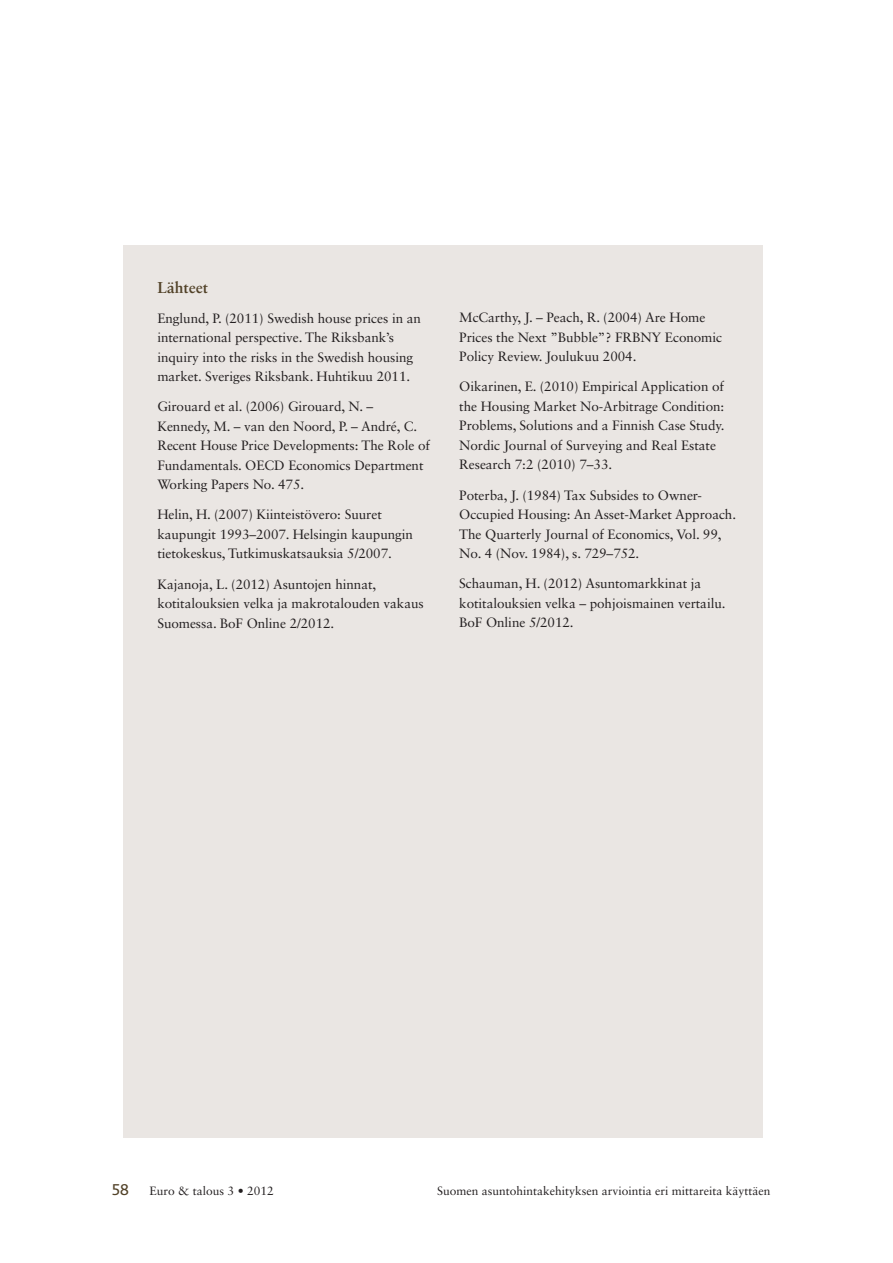
<style>
.page{position:relative;width:893px;height:1263px;background:#fff}
.page>*{position:absolute;margin:0;border:0;box-sizing:border-box;transform-origin:0 0}
.sivunro{font:16.5px "Bliss";color:#524228}
.kehikko_otsikkoEiSis{font:700 15.75px "Sabon LT Std";color:#524228}
.kehikko_leipisEkaLah{font:13.5px/19.5px "Sabon LT Std";letter-spacing:-.005em;color:#231f20}
.lehdenTiedot{font:12px "Sabon LT Std";color:#231f20}
</style>
<div class="page">
<div style="left:123px;top:245px;width:640px;height:892px;background:#eae6e3"></div>
<p class="kehikko_otsikkoEiSis" style="left:157px;top:277px;width:52px">Lähteet</p>
<p class="kehikko_leipisEkaLah" style="left:157px;top:308px;width:265px">Englund, P. (2011) Swedish house prices in an international perspective. The Riksbank’s inquiry into the risks in the Swedish housing market. Sveriges Riksbank. Huhtikuu 2011.</p>
<p class="kehikko_leipisEkaLah" style="left:157px;top:397px;width:274px">Girouard et al. (2006) Girouard, N. –<br>Kennedy, M. – van den Noord, P. – André, C.<br>Recent House Price Developments: The Role of Fundamentals. OECD Economics Department Working Papers No. 475.</p>
<p class="kehikko_leipisEkaLah" style="left:157px;top:505px;width:257px">Helin, H. (2007) Kiinteistövero: Suuret kaupungit 1993–2007. Helsingin kaupungin tietokeskus, Tutkimuskatsauksia 5/2007.</p>
<p class="kehikko_leipisEkaLah" style="left:157px;top:574px;width:268px">Kajanoja, L. (2012) Asuntojen hinnat, kotitalouksien velka ja makrotalouden vakaus<br>Suomessa. BoF Online 2/2012.</p>
<p class="kehikko_leipisEkaLah" style="left:459px;top:308px;width:264px">McCarthy, J. – Peach, R. (2004) Are Home<br>Prices the Next ”Bubble”? FRBNY Economic<br>Policy Review. Joulukuu 2004.</p>
<p class="kehikko_leipisEkaLah" style="left:459px;top:377px;width:267px">Oikarinen, E. (2010) Empirical Application of the Housing Market No-Arbitrage Condition:<br>Problems, Solutions and a Finnish Case Study.<br>Nordic Journal of Surveying and Real Estate Research 7:2 (2010) 7–33.</p>
<p class="kehikko_leipisEkaLah" style="left:459px;top:485px;width:278px">Poterba, J. (1984) Tax Subsides to Owner-Occupied Housing: An Asset-Market Approach.<br>The Quarterly Journal of Economics, Vol. 99, No. 4 (Nov. 1984), s. 729–752.</p>
<p class="kehikko_leipisEkaLah" style="left:459px;top:574px;width:268px">Schauman, H. (2012) Asuntomarkkinat ja kotitalouksien velka – pohjoismainen vertailu.<br>BoF Online 5/2012.</p>
<p class="sivunro" style="left:111px;top:1181px;width:19px">58</p>
<p class="lehdenTiedot" style="left:150px;top:1183px;width:126px">Euro &amp; talous 3 • 2012</p>
<p class="lehdenTiedot" style="left:437px;top:1183px;width:335px">Suomen asuntohintakehityksen arviointia eri mittareita käyttäen</p>
</div>
